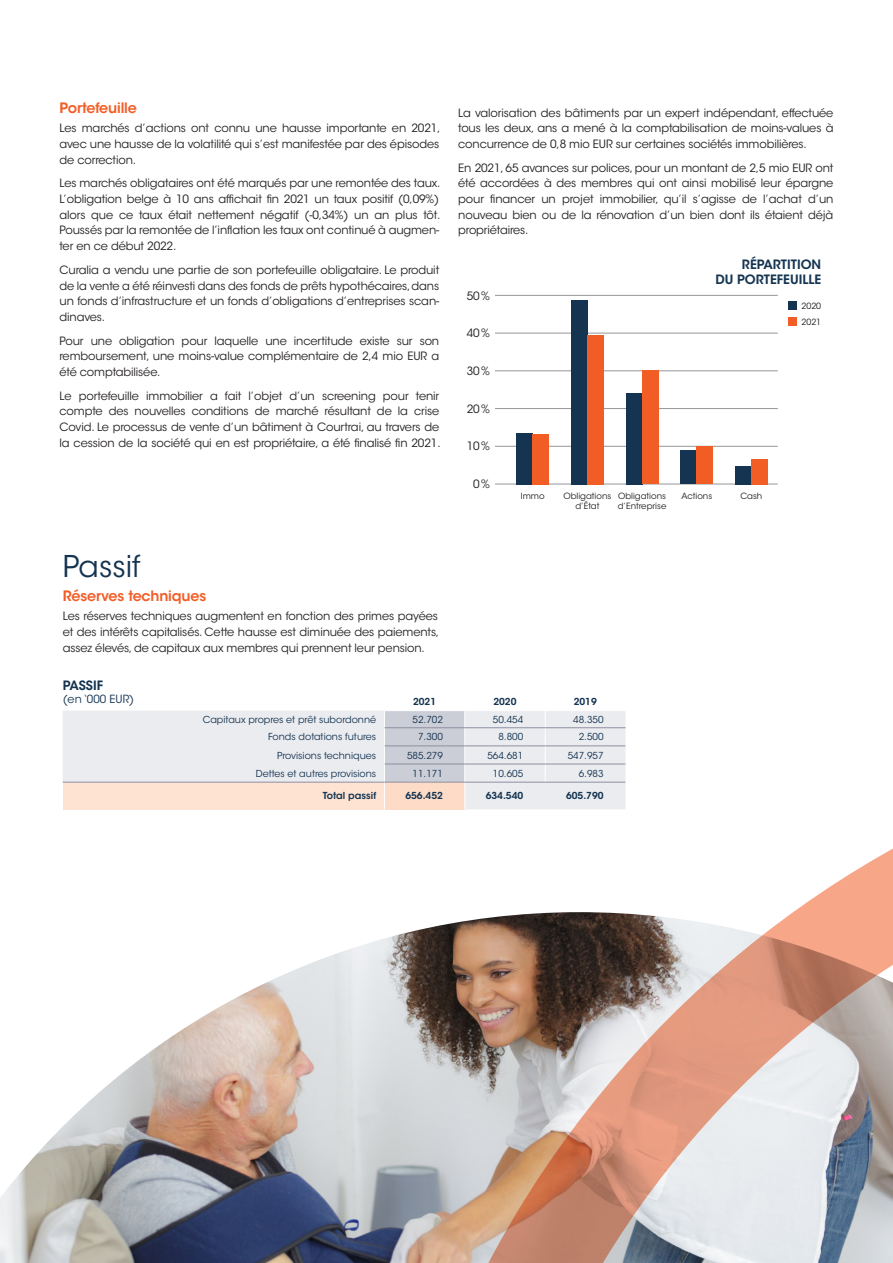
<style>
.page{position:relative;width:893px;height:1263px;background:#fff}
.page>*{position:absolute;margin:0;border:0;box-sizing:border-box;transform-origin:0 0}
.corps{font:29.85px "ITC Avant Garde Std";color:#143451}
.corps-2{font:600 14.25px "ITC Avant Garde Std";letter-spacing:-.01em;color:#f25d26}
.t1{font:600 12.75px "ITC Avant Garde Std";color:#143451}
.corps-3{font:11.4px/15.6px "ITC Avant Garde Std";letter-spacing:-.01em;color:#231f20;text-align:justify}
.t2{font:11.25px "ITC Avant Garde Std";color:#143451}
.t3{font:9.6px "ITC Avant Garde Std";color:#143451}
.t4{font:600 9.6px "ITC Avant Garde Std";color:#143451}
.t5{font:8.55px "ITC Avant Garde Std";color:#231f20}
</style>
<div class="page">
<img style="left:0;top:942px;width:372px;height:321px">
<svg style="left:372px;top:727px;width:521px;height:536px"></svg>
<div style="left:788px;top:301px;width:9px;height:9px;background:#143451"></div>
<div style="left:788px;top:317px;width:9px;height:9px;background:#f25d26"></div>
<hr style="left:495px;top:295px;width:283px;height:1px;background:#939598">
<hr style="left:495px;top:333px;width:283px;height:1px;background:#939598">
<hr style="left:495px;top:370px;width:283px;height:1px;background:#939598">
<hr style="left:495px;top:408px;width:283px;height:1px;background:#939598">
<hr style="left:495px;top:446px;width:283px;height:1px;background:#939598">
<hr style="left:495px;top:484px;width:283px;height:1px;background:#939598">
<div style="left:517px;top:433px;width:16px;height:51px;background:#143451"></div>
<div style="left:571px;top:300px;width:16px;height:184px;background:#143451"></div>
<div style="left:626px;top:393px;width:16px;height:91px;background:#143451"></div>
<div style="left:681px;top:450px;width:16px;height:34px;background:#143451"></div>
<div style="left:735px;top:466px;width:16px;height:18px;background:#143451"></div>
<div style="left:533px;top:434px;width:16px;height:50px;background:#f25d26"></div>
<div style="left:587px;top:335px;width:17px;height:149px;background:#f25d26"></div>
<div style="left:642px;top:370px;width:16px;height:114px;background:#f25d26"></div>
<div style="left:697px;top:446px;width:16px;height:38px;background:#f25d26"></div>
<div style="left:751px;top:459px;width:17px;height:25px;background:#f25d26"></div>
<div style="left:63px;top:711px;width:562px;height:98px;background:#ebecf0"></div>
<div style="left:63px;top:782px;width:321px;height:27px;background:#fee3d2"></div>
<svg style="left:384px;top:711px;width:82px;height:98px;background:#d8d1d2"></svg>
<svg style="left:545px;top:711px;width:1px;height:71px"></svg>
<hr style="left:385px;top:727px;width:80px;height:1px;background:#8d90a1">
<hr style="left:465px;top:727px;width:80px;height:1px;background:#8d90a1">
<hr style="left:545px;top:727px;width:80px;height:1px;background:#8d90a1">
<hr style="left:385px;top:746px;width:80px;height:1px;background:#8d90a1">
<hr style="left:465px;top:746px;width:80px;height:1px;background:#8d90a1">
<hr style="left:545px;top:746px;width:80px;height:1px;background:#8d90a1">
<hr style="left:385px;top:764px;width:80px;height:1px;background:#8d90a1">
<hr style="left:465px;top:764px;width:80px;height:1px;background:#8d90a1">
<hr style="left:545px;top:764px;width:80px;height:1px;background:#8d90a1">
<hr style="left:384px;top:782px;width:81px;height:1px;background:#8d90a1">
<hr style="left:465px;top:782px;width:80px;height:1px;background:#8d90a1">
<hr style="left:545px;top:782px;width:80px;height:1px;background:#8d90a1">
<hr style="left:63px;top:782px;width:321px;height:1px;background:#8d90a1">
<p class="corps-2" style="left:60px;top:98px;width:79px">Portefeuille</p>
<p class="corps-3" style="left:60px;top:120px;width:383px;text-align:left">Les marchés d’actions ont connu une hausse importante en 2021, avec une hausse de la volatilité qui s’est manifestée par des épisodes de correction.</p>
<p class="corps-3" style="left:60px;top:176px;width:383px">Les marchés obligataires ont été marqués par une remontée des taux.<br>L’obligation belge à 10 ans affichait fin 2021 un taux positif (0,09%) alors que ce taux était nettement négatif (-0,34%) un an plus tôt.<br>Poussés par la remontée de l’inflation les taux ont continué à augmen&shy;ter en ce début 2022.</p>
<p class="corps-3" style="left:60px;top:262px;width:381px">Curalia a vendu une partie de son portefeuille obligataire. Le produit de la vente a été réinvesti dans des fonds de prêts hypothécaires, dans un fonds d’infrastructure et un fonds d’obligations d’entreprises scan&shy;dinaves.</p>
<p class="corps-3" style="left:60px;top:333px;width:381px">Pour une obligation pour laquelle une incertitude existe sur son remboursement, une moins-value complémentaire de 2,4 mio EUR a été comptabilisée.</p>
<p class="corps-3" style="left:60px;top:388px;width:383px;text-align:left">Le portefeuille immobilier a fait l’objet d’un screening pour tenir compte des nouvelles conditions de marché résultant de la crise Covid. Le processus de vente d’un bâtiment à Courtrai, au travers de la cession de la société qui en est propriétaire, a été finalisé fin 2021.</p>
<p class="corps" style="left:63px;top:548px;width:79px">Passif</p>
<p class="corps-2" style="left:63px;top:586px;width:145px">Réserves techniques</p>
<p class="corps-3" style="left:63px;top:609px;width:378px">Les réserves techniques augmentent en fonction des primes payées et des intérêts capitalisés. Cette hausse est diminuée des paiements, assez élevés, de capitaux aux membres qui prennent leur pension.</p>
<p class="corps-3" style="left:458px;top:105px;width:377px">La valorisation des bâtiments par un expert indépendant, effectuée tous les deux, ans a mené à la comptabilisation de moins-values à concurrence de 0,8 mio EUR sur certaines sociétés immobilières.</p>
<p class="corps-3" style="left:458px;top:160px;width:377px">En 2021, 65 avances sur polices, pour un montant de 2,5 mio EUR ont été accordées à des membres qui ont ainsi mobilisé leur épargne pour financer un projet immobilier, qu’il s’agisse de l’achat d’un nouveau bien ou de la rénovation d’un bien dont ils étaient déjà propriétaires.</p>
<p class="corps-3" style="left:467px;top:288px;width:25px">50%</p>
<p class="corps-3" style="left:467px;top:325px;width:25px">40%</p>
<p class="corps-3" style="left:467px;top:363px;width:25px">30%</p>
<p class="corps-3" style="left:467px;top:401px;width:25px">20%</p>
<p class="corps-3" style="left:467px;top:438px;width:25px">10%</p>
<p class="corps-3" style="left:473px;top:476px;width:18px">0%</p>
<p class="t1" style="left:742px;top:256px;width:81px">RÉPARTITION</p>
<p class="t1" style="left:715px;top:271px;width:107px">DU PORTEFEUILLE</p>
<p class="t5" style="left:801px;top:301px;width:21px">2020</p>
<p class="t5" style="left:801px;top:317px;width:21px">2021</p>
<p class="t5" style="left:521px;top:491px;width:25px">Immo</p>
<p class="t5" style="left:563px;top:491px;width:49px">Obligations</p>
<p class="t5" style="left:575px;top:501px;width:25px">d’État</p>
<p class="t5" style="left:618px;top:491px;width:49px">Obligations</p>
<p class="t5" style="left:618px;top:501px;width:50px">d’Entreprise</p>
<p class="t5" style="left:681px;top:491px;width:32px">Actions</p>
<p class="t5" style="left:740px;top:491px;width:23px">Cash</p>
<p class="t1" style="left:63px;top:677px;width:42px">PASSIF</p>
<p class="t2" style="left:63px;top:692px;width:73px">(en ‘000 EUR)</p>
<p class="t4" style="left:413px;top:695px;width:25px">2021</p>
<p class="t4" style="left:493px;top:695px;width:25px">2020</p>
<p class="t4" style="left:574px;top:695px;width:25px">2019</p>
<p class="t3" style="left:203px;top:713px;width:175px">Capitaux propres et prêt subordonné</p>
<p class="t3" style="left:412px;top:713px;width:32px">52.702</p>
<p class="t3" style="left:493px;top:713px;width:32px">50.454</p>
<p class="t3" style="left:573px;top:713px;width:32px">48.350</p>
<p class="t3" style="left:268px;top:731px;width:110px">Fonds dotations futures</p>
<p class="t3" style="left:418px;top:731px;width:26px">7.300</p>
<p class="t3" style="left:498px;top:731px;width:26px">8.800</p>
<p class="t3" style="left:579px;top:731px;width:26px">2.500</p>
<p class="t3" style="left:277px;top:749px;width:100px">Provisions techniques</p>
<p class="t3" style="left:407px;top:749px;width:37px">585.279</p>
<p class="t3" style="left:487px;top:749px;width:37px">564.681</p>
<p class="t3" style="left:568px;top:749px;width:37px">547.957</p>
<p class="t3" style="left:256px;top:767px;width:122px">Dettes et autres provisions</p>
<p class="t3" style="left:413px;top:767px;width:32px">11.171</p>
<p class="t3" style="left:493px;top:767px;width:32px">10.605</p>
<p class="t3" style="left:579px;top:767px;width:26px">6.983</p>
<p class="t4" style="left:323px;top:790px;width:55px">Total passif</p>
<p class="t4" style="left:405px;top:790px;width:39px">656.452</p>
<p class="t4" style="left:486px;top:790px;width:39px">634.540</p>
<p class="t4" style="left:566px;top:790px;width:39px">605.790</p>
</div>
